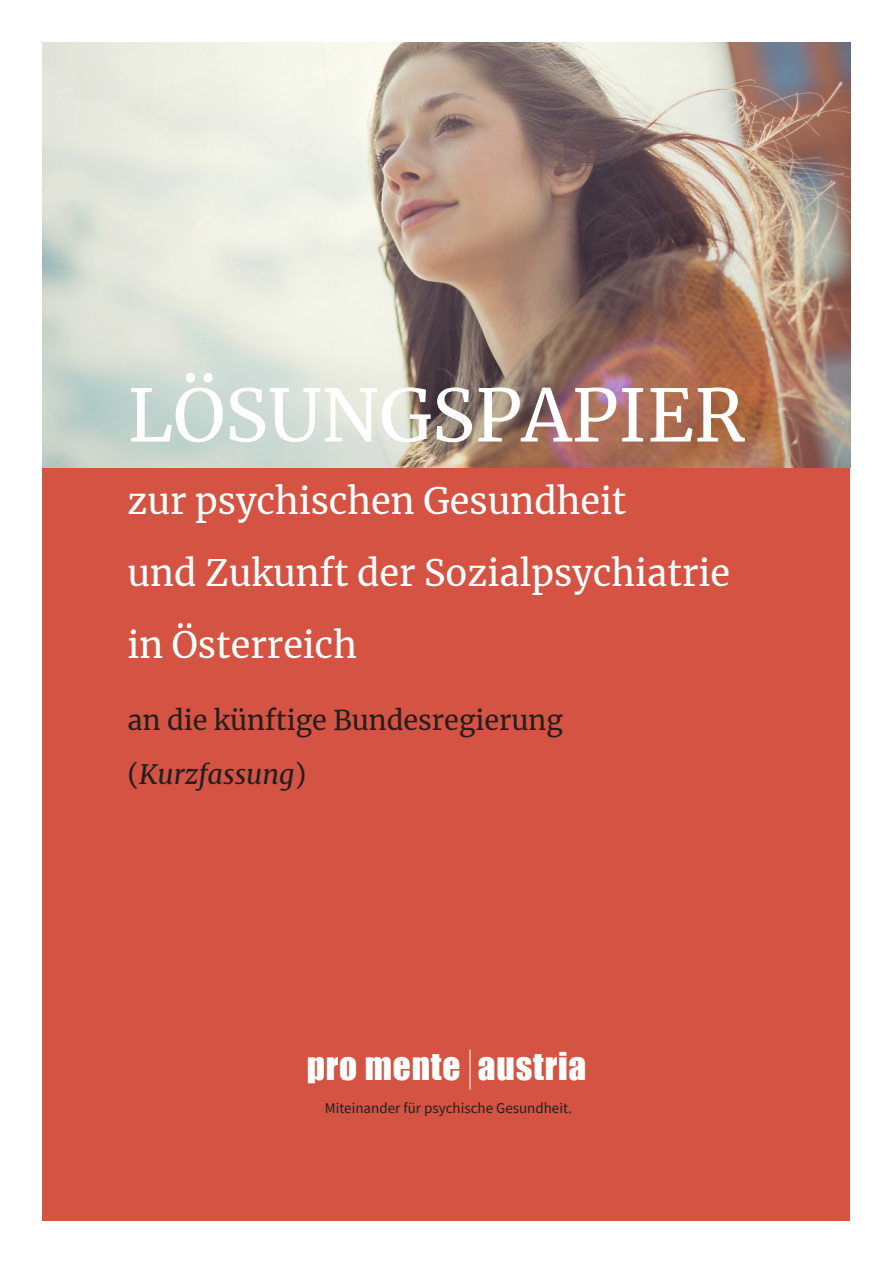
<style>
.page{position:relative;width:893px;height:1263px;background:#fff}
.page>*{position:absolute;margin:0;border:0;box-sizing:border-box;transform-origin:0 0}
.t1{font:72px "Merriweather";color:#fff}
.t2{font:36px "Merriweather";color:#fff}
.t3{font:35.25px "Impact";letter-spacing:.02em;color:#fff}
.t4{font:27px "Merriweather";color:#231f20}
.t5{font:italic 27px "Merriweather";color:#231f20}
.t6{font:15px "Source Sans Pro";color:#231f20}
.s1{font-style:normal}
</style>
<div class="page">
<img style="left:43px;top:43px;width:807px;height:425px">
<div style="left:43px;top:468px;width:807px;height:752px;background:#d45343"></div>
<hr style="left:470px;top:1049px;width:1px;height:40px;background:#fff">
<p class="t1" style="left:128px;top:366px;width:619px">LÖSUNGSPAPIER</p>
<p class="t2" style="left:128px;top:475px;width:501px">zur psychischen Gesundheit</p>
<p class="t2" style="left:128px;top:547px;width:604px">und Zukunft der Sozialpsychiatrie</p>
<p class="t2" style="left:128px;top:619px;width:231px">in Österreich</p>
<p class="t4" style="left:128px;top:701px;width:437px">an die künftige Bundesregierung</p>
<p class="t5" style="left:128px;top:755px;width:180px"><span class="s1">(</span>Kurzfassung<span class="s1">)</span></p>
<p class="t3" style="left:307px;top:1045px;width:281px">PRO MENTE AUSTRIA</p>
<p class="t6" style="left:325px;top:1098px;width:249px">Miteinander für psychische Gesundheit.</p>
</div>
